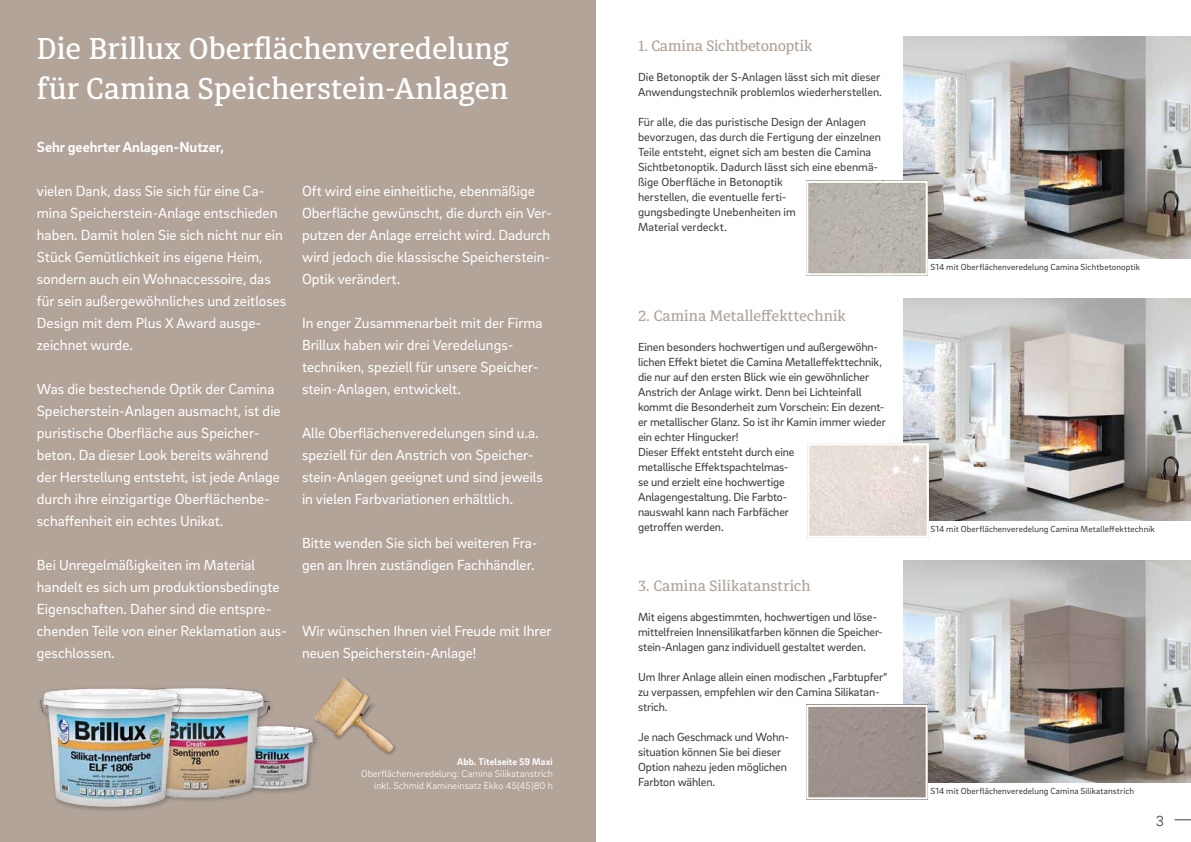
<style>
.page{position:relative;width:1191px;height:842px;background:#fff}
.page>*{position:absolute;margin:0;border:0;box-sizing:border-box;transform-origin:0 0}
.t1{font:500 30px/40px "Diaria Pro";color:#fff}
.t2{font:15px/22px "Brix Sans";color:#fff}
.t3{font:500 15px "Diaria Pro";color:#b2a499}
.t4{font:700 15px "Brix Sans";color:#fff}
.t5{font:500 15px "Diaria Pro";letter-spacing:-.02em;color:#b2a499}
.t6{font:300 15px "Brix Sans";color:#3c3c3b}
.t7{font:12px/15px "Brix Sans";letter-spacing:-.01em;color:#3c3c3b}
.t8{font:300 10px/12px "Brix Sans";letter-spacing:.005em;color:#fff;text-align:right}
.t9{font:700 10px "Brix Sans";letter-spacing:.01em;color:#fff}
.t10{font:9px "Brix Sans";letter-spacing:.01em;color:#3c3c3b}
</style>
<div class="page">
<svg style="left:1174px;top:819px;width:17px;height:1px"></svg>
<img style="left:903px;top:37px;width:288px;height:221px">
<img style="left:809px;top:184px;width:115px;height:88px">
<div style="left:806px;top:181px;width:121px;height:94px;border:2px solid #fff"></div>
<img style="left:903px;top:561px;width:288px;height:221px">
<img style="left:903px;top:299px;width:288px;height:221px">
<img style="left:810px;top:446px;width:115px;height:89px">
<div style="left:807px;top:443px;width:121px;height:95px;border:2px solid #fff"></div>
<img style="left:868px;top:420px;width:81px;height:81px">
<div style="left:809px;top:708px;width:115px;height:88px;background:#9d918c"></div>
<div style="left:806px;top:705px;width:121px;height:94px;border:2px solid #fff"></div>
<div style="left:0;top:0;width:595px;height:842px;background:#b2a499"></div>
<div style="left:225px;top:723px;width:98px;height:72px;background:#000;opacity:.25"></div>
<img style="left:276px;top:726px;width:41px;height:63px">
<div style="left:120px;top:685px;width:156px;height:118px;background:#000;opacity:.25"></div>
<img style="left:187px;top:688px;width:83px;height:109px">
<div style="left:37px;top:685px;width:150px;height:128px;background:#000;opacity:.25"></div>
<img style="left:40px;top:688px;width:141px;height:119px">
<div style="left:313px;top:676px;width:84px;height:81px;background:#000;opacity:.25"></div>
<img style="left:314px;top:677px;width:30px;height:39px">
<h1 class="t1" style="left:37px;top:28px;width:474px">Die Brillux Oberflächenveredelung für Camina Speicherstein-Anlagen</h1>
<p class="t4" style="left:37px;top:137px;width:189px">Sehr geehrter Anlagen-Nutzer,</p>
<p class="t2" style="left:37px;top:179px;width:251px">vielen Dank, dass Sie sich für eine Ca&shy;mina Speicherstein-Anlage entschieden haben. Damit holen Sie sich nicht nur ein Stück Gemütlichkeit ins eigene Heim, sondern auch ein Wohnaccessoire, das für sein außergewöhnliches und zeitloses Design mit dem Plus X Award ausge&shy;zeichnet wurde.</p>
<p class="t2" style="left:37px;top:377px;width:245px">Was die bestechende Optik der Camina Speicherstein-Anlagen ausmacht, ist die puristische Oberfläche aus Speicher&shy;beton. Da dieser Look bereits während der Herstellung entsteht, ist jede Anlage durch ihre einzigartige Oberflächenbe&shy;schaffenheit ein echtes Unikat.</p>
<p class="t2" style="left:37px;top:553px;width:251px">Bei Unregelmäßigkeiten im Material handelt es sich um produktionsbedingte Eigenschaften. Daher sind die entspre&shy;chenden Teile von einer Reklamation aus&shy;geschlossen.</p>
<p class="t2" style="left:302px;top:179px;width:251px">Oft wird eine einheitliche, ebenmäßige Oberfläche gewünscht, die durch ein Ver&shy;putzen der Anlage erreicht wird. Dadurch wird jedoch die klassische Speicherstein-Optik verändert.</p>
<p class="t2" style="left:302px;top:311px;width:242px">In enger Zusammenarbeit mit der Firma Brillux haben wir drei Veredelungs&shy;techniken, speziell für unsere Speicher&shy;stein-Anlagen, entwickelt.</p>
<p class="t2" style="left:302px;top:421px;width:242px">Alle Oberflächenveredelungen sind u.a. speziell für den Anstrich von Speicher&shy;stein-Anlagen geeignet und sind jeweils in vielen Farbvariationen erhältlich.</p>
<p class="t2" style="left:302px;top:531px;width:237px">Bitte wenden Sie sich bei weiteren Fra&shy;gen an Ihren zuständigen Fachhändler.</p>
<p class="t2" style="left:302px;top:619px;width:251px">Wir wünschen Ihnen viel Freude mit Ihrer neuen Speicherstein-Anlage!</p>
<p class="t9" style="left:457px;top:755px;width:97px">Abb. Titelseite S9 Maxi</p>
<p class="t8" style="left:361px;top:767px;width:193px">Oberflächenveredelung: Camina Silikatanstrich inkl. Schmid Kamineinsatz Ekko 45(45)80 h</p>
<p class="t5" style="left:638px;top:37px;width:176px">1. Camina Sichtbetonoptik</p>
<p class="t7" style="left:638px;top:69px;width:245px">Die Betonoptik der S-Anlagen lässt sich mit dieser<br>Anwendungstechnik problemlos wiederherstellen.</p>
<p class="t7" style="left:638px;top:114px;width:244px">Für alle, die das puristische Design der Anlagen bevorzugen, das durch die Fertigung der einzelnen Teile entsteht, eignet sich am besten die Camina Sichtbetonoptik. Dadurch lässt sich eine ebenmä&shy;ßige Oberfläche in Betonoptik<br>herstellen, die eventuelle ferti-<br>gungsbedingte Unebenheiten im<br>Material verdeckt.</p>
<p class="t3" style="left:638px;top:307px;width:209px">2. Camina Metalleffekttechnik</p>
<p class="t7" style="left:638px;top:339px;width:249px">Einen besonders hochwertigen und außergewöhn&shy;lichen Effekt bietet die Camina Metalleffekttechnik, die nur auf den ersten Blick wie ein gewöhnlicher Anstrich der Anlage wirkt. Denn bei Lichteinfall kommt die Besonderheit zum Vorschein: Ein dezent&shy;er metallischer Glanz. So ist ihr Kamin immer wieder ein echter Hingucker!<br>Dieser Effekt entsteht durch eine<br>metallische Effektspachtelmas-<br>se und erzielt eine hochwertige<br>Anlagengestaltung. Die Farbto-<br>nauswahl kann nach Farbfächer<br>getroffen werden.</p>
<p class="t3" style="left:638px;top:577px;width:174px">3. Camina Silikatanstrich</p>
<p class="t7" style="left:638px;top:609px;width:246px">Mit eigens abgestimmten, hochwertigen und löse&shy;mittelfreien Innensilikatfarben können die Speicher&shy;stein-Anlagen ganz individuell gestaltet werden.</p>
<p class="t7" style="left:638px;top:669px;width:251px">Um Ihrer Anlage allein einen modischen „Farbtupfer“ zu verpassen, empfehlen wir den Camina Silikatan&shy;strich.</p>
<p class="t7" style="left:638px;top:729px;width:153px">Je nach Geschmack und Wohn&shy;situation können Sie bei dieser<br>Option nahezu jeden möglichen<br>Farbton wählen.</p>
<p class="t10" style="left:930px;top:261px;width:211px">S14 mit Oberflächenveredelung Camina Sichtbetonoptik</p>
<p class="t10" style="left:930px;top:523px;width:226px">S14 mit Oberflächenveredelung Camina Metalleffekttechnik</p>
<p class="t10" style="left:930px;top:785px;width:205px">S14 mit Oberflächenveredelung Camina Silikatanstrich</p>
<p class="t6" style="left:1155px;top:811px;width:10px">3</p>
</div>
